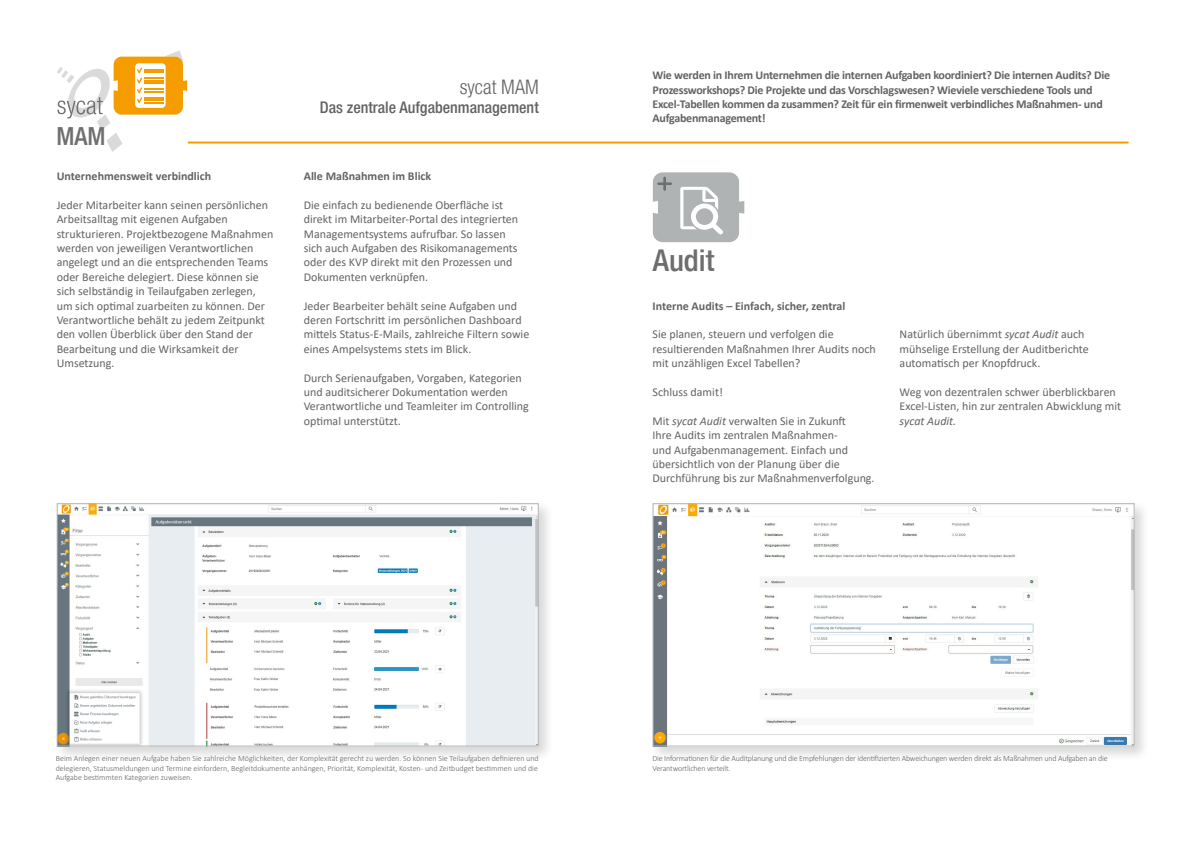
<style>
.page{position:relative;width:1191px;height:842px;background:#fff}
.page>*{position:absolute;margin:0;border:0;box-sizing:border-box;transform-origin:0 0}
.t1{font:500 condensed 30px "Helvetica Neue LT";color:#6e6e6e;scale:1.04 1}
.t2{font:500 condensed 24.9px "Helvetica Neue LT";color:#706f6f}
.t3{font:300 condensed 20px "Helvetica Neue LT";color:#646363}
.t4{font:500 condensed 16px "Helvetica Neue LT";color:#646363}
.t5{font:12px/14.4px "Calibri";color:#646363}
.t6{font:700 12px/14.4px "Calibri";letter-spacing:-.02em;color:#646363}
.t7{font:700 12px "Calibri";color:#646363}
.t8{font:italic 12px "Calibri";color:#646363}
.t9{font:300 8px/9.6px "Calibri";letter-spacing:-.02em;color:#646363;text-align:justify}
.s1{font-style:italic}
</style>
<div class="page">
<div style="left:53px;top:500px;width:501px;height:262px;background:#000;opacity:.16"></div>
<img style="left:59px;top:505px;width:478px;height:239px">
<div style="left:57px;top:503px;width:482px;height:243px;border:1px solid #b3b2b2"></div>
<svg style="left:57px;top:50px;width:130px;height:102px"></svg>
<div style="left:649px;top:500px;width:500px;height:262px;background:#000;opacity:.16"></div>
<img style="left:654px;top:505px;width:478px;height:239px">
<div style="left:652px;top:503px;width:482px;height:243px;border:1px solid #b3b2b2"></div>
<svg style="left:653px;top:172px;width:91px;height:70px"></svg>
<hr style="left:189px;top:142px;width:938px;height:2px;background:#f59c00">
<h2 class="t2" style="left:56px;top:121px;width:51px">MAM</h2>
<p class="t7" style="left:57px;top:168px;width:156px">Unternehmensweit verbindlich</p>
<p class="t5" style="left:57px;top:197px;width:218px">Jeder Mitarbeiter kann seinen persönlichen Arbeitsalltag mit eigenen Aufgaben strukturieren. Projektbezogene Maßnahmen werden von jeweiligen Verantwortlichen angelegt und an die entsprechenden Teams oder Bereiche delegiert. Diese können sie sich selbständig in Teilaufgaben zerlegen, um sich optimal zuarbeiten zu können. Der Verantwortliche behält zu jedem Zeitpunkt den vollen Überblick über den Stand der Bearbeitung und die Wirksamkeit der Umsetzung.</p>
<h3 class="t3" style="left:460px;top:75px;width:80px">sycat MAM</h3>
<h3 class="t4" style="left:320px;top:98px;width:220px">Das zentrale Aufgabenmanagement</h3>
<p class="t7" style="left:304px;top:168px;width:129px">Alle Maßnahmen im Blick</p>
<p class="t5" style="left:304px;top:197px;width:216px">Die einfach zu bedienende Oberfläche ist direkt im Mitarbeiter-Portal des integrierten Managementsystems aufrufbar. So lassen sich auch Aufgaben des Risikomanagements oder des KVP direkt mit den Prozessen und Dokumenten verknüpfen.</p>
<p class="t5" style="left:304px;top:298px;width:227px">Jeder Bearbeiter behält seine Aufgaben und deren Fortschritt im persönlichen Dashboard mittels Status-E-Mails, zahlreiche Filtern sowie eines Ampelsystems stets im Blick.</p>
<p class="t5" style="left:304px;top:370px;width:227px">Durch Serienaufgaben, Vorgaben, Kategorien und auditsicherer Dokumentation werden Verantwortliche und Teamleiter im Controlling optimal unterstützt.</p>
<p class="t6" style="left:652px;top:68px;width:459px">Wie werden in Ihrem Unternehmen die internen Aufgaben koordiniert? Die internen Audits? Die Prozessworkshops? Die Projekte und das Vorschlagswesen? Wieviele verschiedene Tools und Excel-Tabellen kommen da zusammen? Zeit für ein firmenweit verbindliches Maßnahmen- und Aufgabenmanagement!</p>
<h1 class="t1" style="left:653px;top:243px;width:61px">Audit</h1>
<p class="t7" style="left:652px;top:297px;width:194px">Interne Audits – Einfach, sicher, zentral</p>
<p class="t5" style="left:652px;top:327px;width:225px">Sie planen, steuern und verfolgen die resultierenden Maßnahmen Ihrer Audits noch mit unzähligen Excel Tabellen?</p>
<p class="t5" style="left:652px;top:385px;width:72px">Schluss damit!</p>
<p class="t5" style="left:652px;top:413px;width:223px">Mit <span class="s1">sycat Audit</span> verwalten Sie in Zukunft<br>Ihre Audits im zentralen Maßnahmen-<br>und Aufgabenmanagement. Einfach und übersichtlich von der Planung über die Durchführung bis zur Maßnahmenverfolgung.</p>
<p class="t5" style="left:899px;top:327px;width:191px">Natürlich übernimmt <span class="s1">sycat Audit</span> auch mühselige Erstellung der Auditberichte automatisch per Knopfdruck.</p>
<p class="t5" style="left:899px;top:385px;width:223px">Weg von dezentralen schwer überblickbaren<br>Excel-Listen, hin zur zentralen Abwicklung mit</p>
<p class="t8" style="left:899px;top:412px;width:58px">sycat Audit.</p>
<p class="t9" style="left:56px;top:753px;width:484px">Beim Anlegen einer neuen Aufgabe haben Sie zahlreiche Möglichkeiten, der Komplexität gerecht zu werden. So können Sie Teilaufgaben definieren und delegieren, Statusmeldungen und Termine einfordern, Begleitdokumente anhängen, Priorität, Komplexität, Kosten- und Zeitbudget bestimmen und die Aufgabe bestimmten Kategorien zuweisen.</p>
<p class="t9" style="left:652px;top:753px;width:457px">Die Informationen für die Auditplanung und die Empfehlungen der identifizierten Abweichungen werden direkt als Maßnahmen und Aufgaben an die<br>Verantwortlichen verteilt.</p>
</div>
